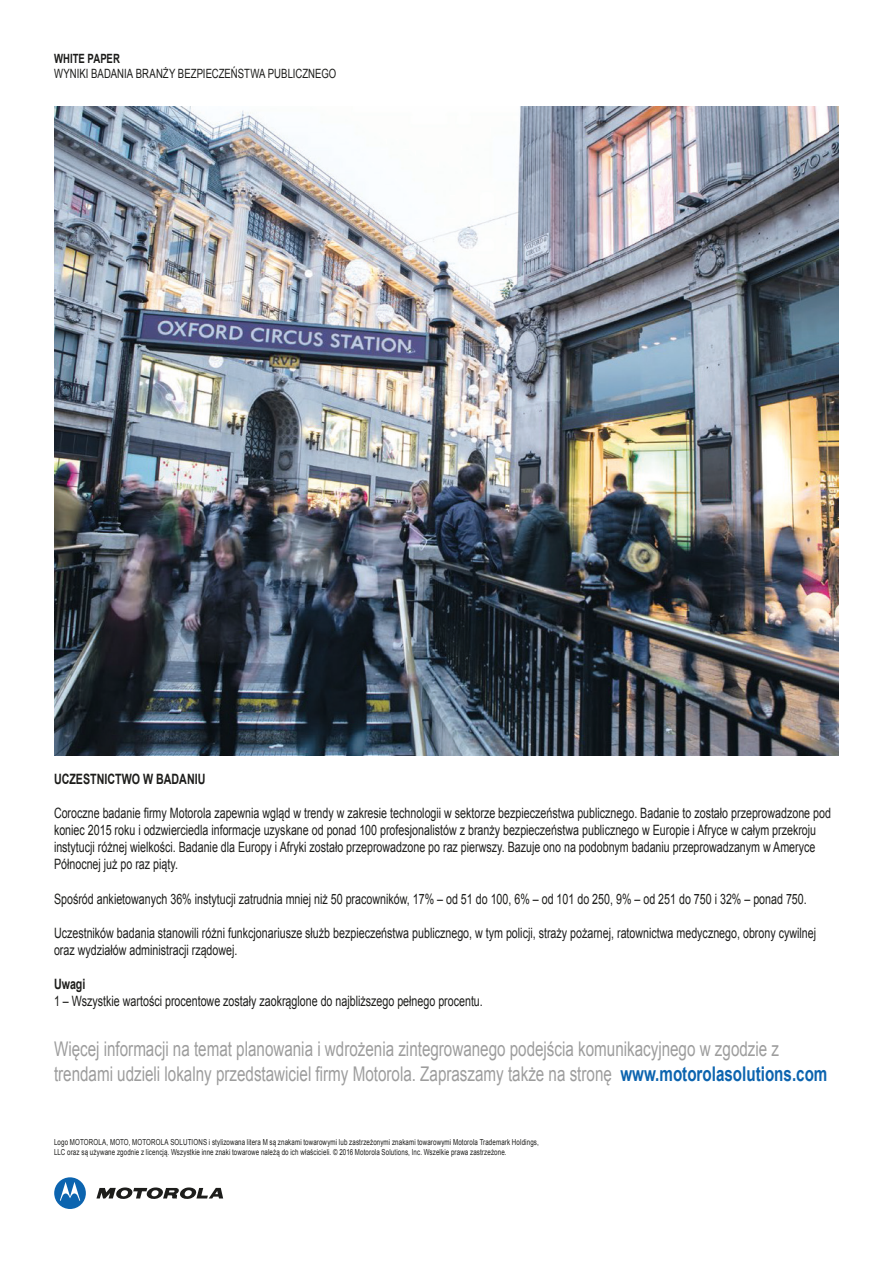
<style>
.page{position:relative;width:893px;height:1263px;background:#fff}
.page>*{position:absolute;margin:0;border:0;box-sizing:border-box;transform-origin:0 0}
.t1{font:20.25px/24.3px "Arial";color:#9d9d9d;scale:.75 1}
.t2{font:14.25px/17.1px "Arial";color:#1d1d1b;scale:.75 1}
.t3{font:700 14.25px "Arial";color:#1d1d1b;scale:.75 1}
.t4{font:12.75px "Arial";letter-spacing:.005em;color:#1d1d1b;scale:.75 1}
.t5{font:700 12.75px "Arial";letter-spacing:.005em;color:#1d1d1b;scale:.75 1}
.t6{font:8.25px/10.5px "Arial";letter-spacing:.02em;color:#1d1d1b;scale:.75 1}
.s1{font-weight:700;color:#0c64af}
</style>
<div class="page">
<img style="left:54px;top:106px;width:785px;height:650px">
<svg style="left:96px;top:1187px;width:127px;height:12px"></svg>
<div style="left:54px;top:1177px;width:32px;height:32px;background:#0c64af;border-radius:50%"></div>
<svg style="left:60px;top:1182px;width:20px;height:18px"></svg>
<p class="t5" style="left:54px;top:50px;width:89px">WHITE PAPER</p>
<p class="t4" style="left:54px;top:65px;width:378px">WYNIKI BADANIA BRANŻY BEZPIECZEŃSTWA PUBLICZNEGO</p>
<p class="t3" style="left:54px;top:769px;width:203px">UCZESTNICTWO W BADANIU</p>
<p class="t2" style="left:54px;top:805px;width:1037px">Coroczne badanie firmy Motorola zapewnia wgląd w trendy w zakresie technologii w sektorze bezpieczeństwa publicznego. Badanie to zostało przeprowadzone pod koniec 2015 roku i odzwierciedla informacje uzyskane od ponad 100 profesjonalistów z branży bezpieczeństwa publicznego w Europie i Afryce w całym przekroju instytucji różnej wielkości. Badanie dla Europy i Afryki zostało przeprowadzone po raz pierwszy. Bazuje ono na podobnym badaniu przeprowadzanym w Ameryce Północnej już po raz piąty.</p>
<p class="t2" style="left:54px;top:890px;width:1005px">Spośród ankietowanych 36% instytucji zatrudnia mniej niż 50 pracowników, 17% – od 51 do 100, 6% – od 101 do 250, 9% – od 251 do 750 i 32% – ponad 750.</p>
<p class="t2" style="left:54px;top:924px;width:1018px">Uczestników badania stanowili różni funkcjonariusze służb bezpieczeństwa publicznego, w tym policji, straży pożarnej, ratownictwa medycznego, obrony cywilnej oraz wydziałów administracji rządowej.</p>
<p class="t3" style="left:54px;top:975px;width:43px">Uwagi</p>
<p class="t2" style="left:54px;top:993px;width:573px">1 – Wszystkie wartości procentowe zostały zaokrąglone do najbliższego pełnego procentu.</p>
<h1 class="t1" style="left:54px;top:1037px;width:1033px">Więcej informacji na temat planowania i wdrożenia zintegrowanego podejścia komunikacyjnego w zgodzie z trendami udzieli lokalny przedstawiciel firmy Motorola. Zapraszamy także na stronę <span class="s1">www.motorolasolutions.com</span></h1>
<p class="t6" style="left:54px;top:1137px;width:648px">Logo MOTOROLA, MOTO, MOTOROLA SOLUTIONS i stylizowana litera M są znakami towarowymi lub zastrzeżonymi znakami towarowymi Motorola Trademark Holdings,<br>LLC oraz są używane zgodnie z licencją. Wszystkie inne znaki towarowe należą do ich właścicieli. © 2016 Motorola Solutions, Inc. Wszelkie prawa zastrzeżone.</p>
</div>
